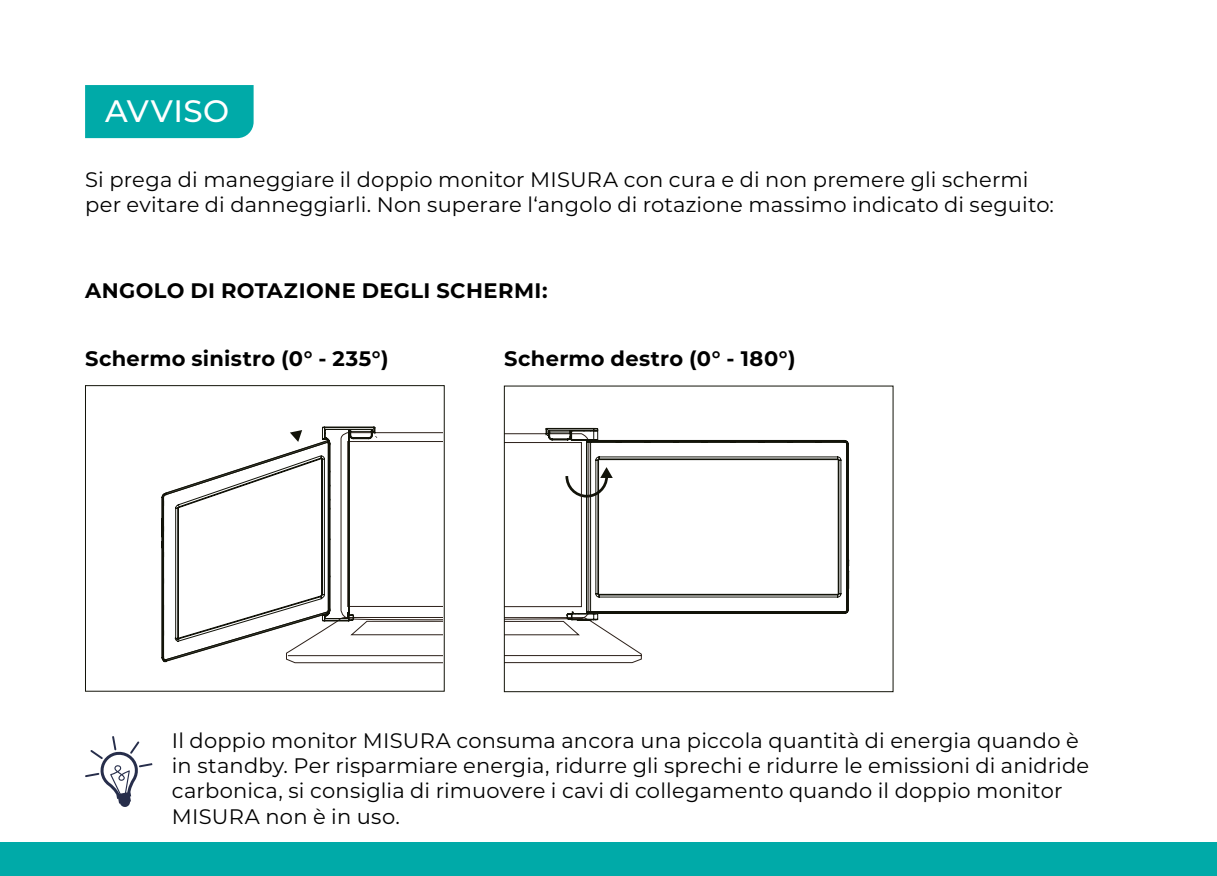
<style>
.page{position:relative;width:1217px;height:876px;background:#fff}
.page>*{position:absolute;margin:0;border:0;box-sizing:border-box;transform-origin:0 0}
.t1{font:500 30.9px "Montserrat";letter-spacing:.015em;color:#fff}
.t2{font:21px/25.2px "Montserrat";letter-spacing:.01em;color:#000}
.t3{font:700 21px "Montserrat";letter-spacing:.02em;color:#000}
</style>
<div class="page">
<div style="left:0;top:842px;width:1216px;height:34px;background:#00aaa8"></div>
<div style="left:85px;top:85px;width:168px;height:53px;background:#00aaa8"></div>
<svg style="left:85px;top:736px;width:67px;height:71px"></svg>
<svg style="left:162px;top:427px;width:212px;height:235px"></svg>
<div style="left:85px;top:385px;width:359px;height:307px;border:1px solid #121309"></div>
<svg style="left:286px;top:430px;width:156px;height:233px"></svg>
<svg style="left:546px;top:428px;width:302px;height:186px"></svg>
<svg style="left:504px;top:434px;width:137px;height:229px"></svg>
<h1 class="t1" style="left:105px;top:90px;width:125px">AVVISO</h1>
<p class="t2" style="left:85px;top:166px;width:970px">Si prega di maneggiare il doppio monitor MISURA con cura e di non premere gli schermi per evitare di danneggiarli. Non superare l‘angolo di rotazione massimo indicato di seguito:</p>
<p class="t3" style="left:85px;top:275px;width:464px">ANGOLO DI ROTAZIONE DEGLI SCHERMI:</p>
<p class="t3" style="left:85px;top:343px;width:305px">Schermo sinistro (0° - 235°)</p>
<p class="t3" style="left:504px;top:343px;width:293px">Schermo destro (0° - 180°)</p>
<p class="t2" style="left:172px;top:727px;width:918px">Il doppio monitor MISURA consuma ancora una piccola quantità di energia quando è in standby. Per risparmiare energia, ridurre gli sprechi e ridurre le emissioni di anidride carbonica, si consiglia di rimuovere i cavi di collegamento quando il doppio monitor MISURA non è in uso.</p>
</div>
